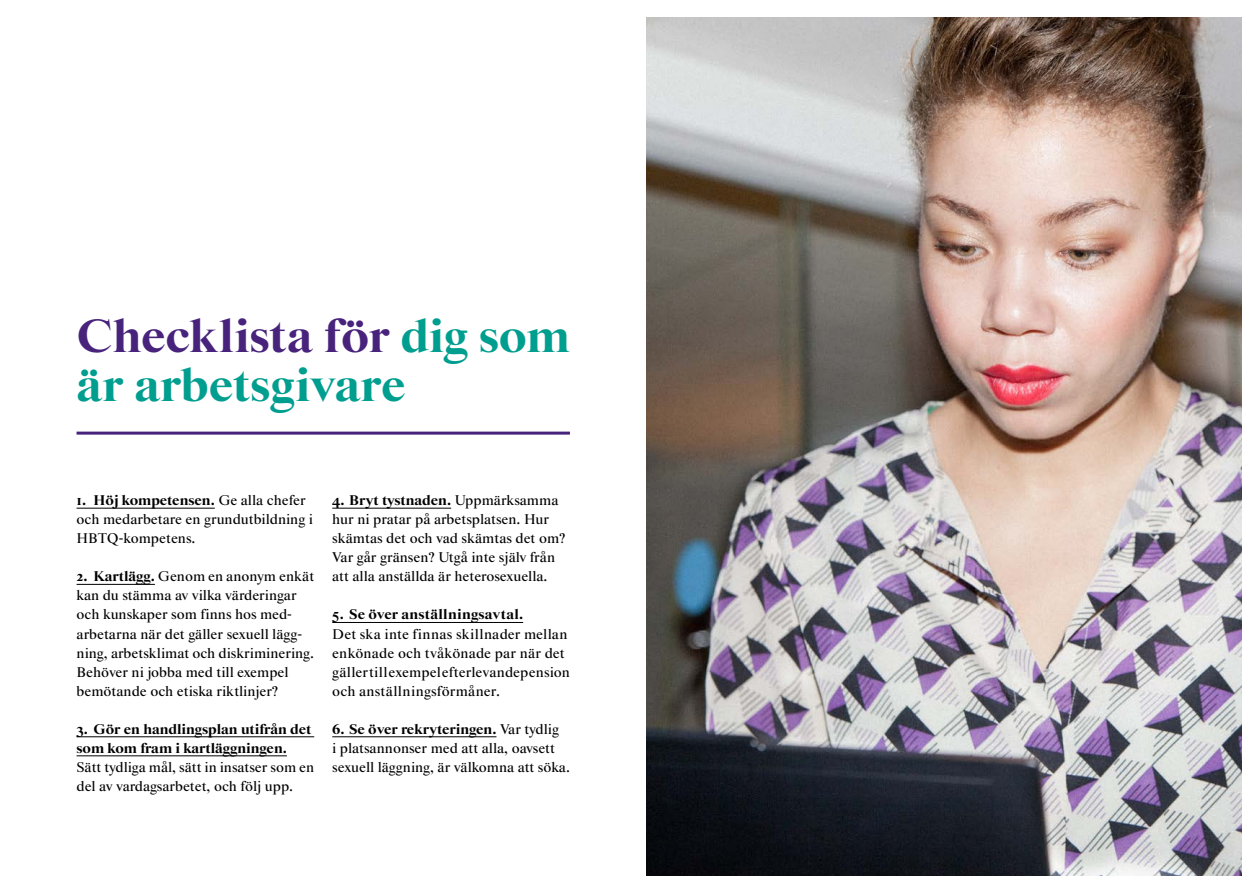
<style>
.page{position:relative;width:1259px;height:893px;background:#fff}
.page>*{position:absolute;margin:0;border:0;box-sizing:border-box;transform-origin:0 0}
.t1{font:800 47.25px/49.9px "Starling";color:#009e8f}
.t2{font:14.25px/19px "Starling";color:#000}
.t3{font:800 14.25px/19px "Starling";color:#000}
.t4{font:800 14.25px "Starling";letter-spacing:.02em;color:#000}
.s1{color:#48237c}
.s2{font-weight:800}
</style>
<div class="page">
<hr style="left:77px;top:508px;width:138px;height:1px;background:#000">
<hr style="left:77px;top:584px;width:78px;height:1px;background:#000">
<hr style="left:77px;top:736px;width:237px;height:1px;background:#000">
<hr style="left:77px;top:755px;width:210px;height:1px;background:#000">
<hr style="left:332px;top:508px;width:119px;height:1px;background:#000">
<hr style="left:332px;top:622px;width:191px;height:1px;background:#000">
<hr style="left:332px;top:736px;width:164px;height:1px;background:#000">
<hr style="left:77px;top:432px;width:493px;height:3px;background:#48237c">
<img style="left:646px;top:17px;width:596px;height:859px">
<h1 class="t1" style="left:77px;top:311px;width:495px"><span class="s1">Checklista för</span> dig som är arbetsgivare</h1>
<p class="t2" style="left:77px;top:491px;width:238px"><span class="s2">1. Höj kompetensen.</span> Ge alla chefer och medarbetare en grundutbildning i<br>HBTQ-kompetens.</p>
<p class="t2" style="left:77px;top:567px;width:239px"><span class="s2">2. Kartlägg.</span> Genom en anonym enkät kan du stämma av vilka värderingar och kunskaper som finns hos med&shy;arbetarna när det gäller sexuell lägg&shy;ning, arbetsklimat och diskriminering.<br>Behöver ni jobba med till exempel bemötande och etiska riktlinjer?</p>
<p class="t3" style="left:77px;top:720px;width:236px">3. Gör en handlingsplan utifrån det som kom fram i kartläggningen.</p>
<p class="t2" style="left:77px;top:758px;width:239px">Sätt tydliga mål, sätt in insatser som en del av vardagsarbetet, och följ upp.</p>
<p class="t2" style="left:332px;top:491px;width:235px"><span class="s2">4. Bryt tystnaden.</span> Uppmärksamma hur ni pratar på arbetsplatsen. Hur skämtas det och vad skämtas det om?<br>Var går gränsen? Utgå inte själv från att alla anställda är heterosexuella.</p>
<p class="t4" style="left:332px;top:606px;width:192px">5. Se över anställningsavtal.</p>
<p class="t2" style="left:332px;top:625px;width:239px">Det ska inte finnas skillnader mellan enkönade och tvåkönade par när det gäller till exempel efterlevandepension och anställningsförmåner.</p>
<p class="t2" style="left:332px;top:720px;width:239px"><span class="s2">6. Se över rekryteringen.</span> Var tydlig<br>i platsannonser med att alla, oavsett sexuell läggning, är välkomna att söka.</p>
</div>
